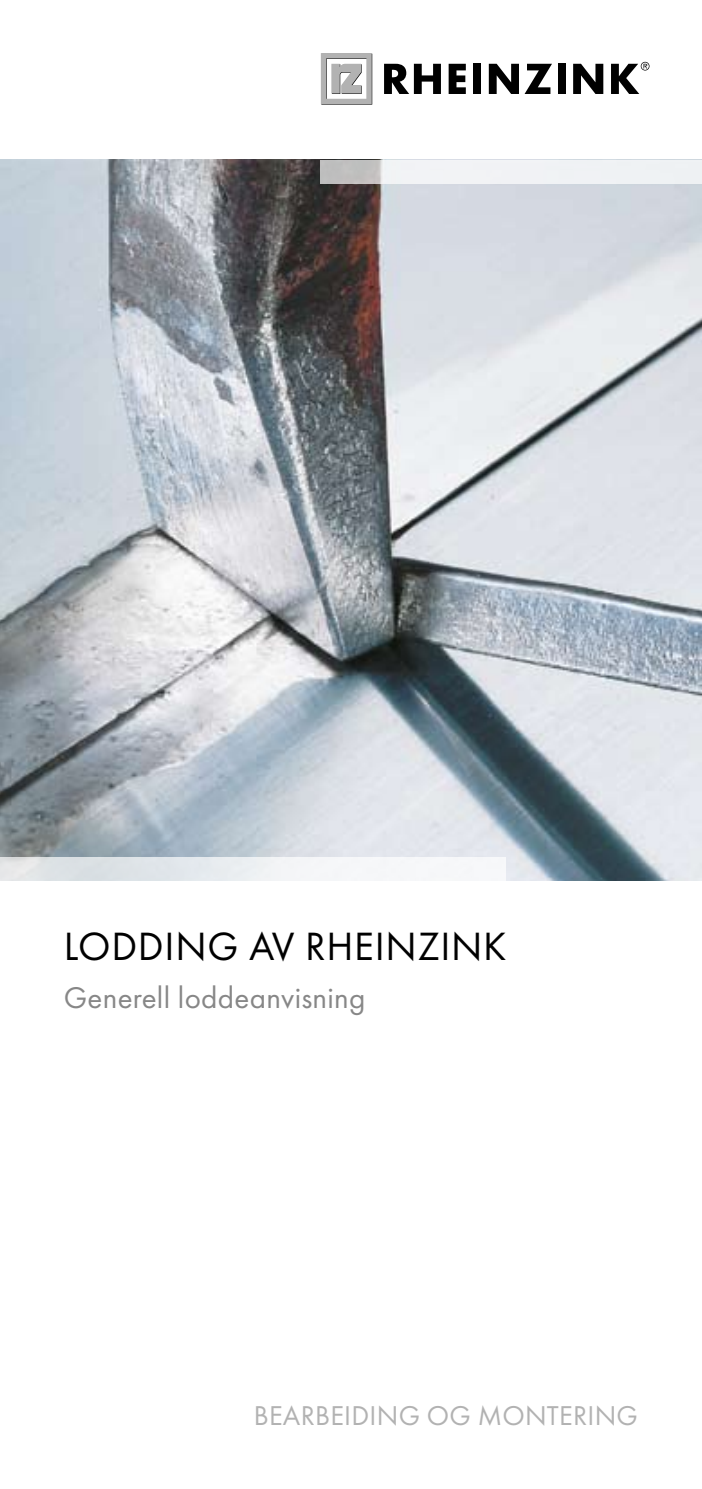
<style>
.page{position:relative;width:702px;height:1489px;background:#fff}
.page>*{position:absolute;margin:0;border:0;box-sizing:border-box;transform-origin:0 0}
.t1{font:36.25px "RZ Futura";letter-spacing:.02em;color:#000}
.t2{font:27.5px "RZ Futura";letter-spacing:.01em;color:#878787}
.t3{font:25px "RZ Futura";letter-spacing:.01em;color:#b2b2b2}
</style>
<div class="page">
<img style="left:0;top:160px;width:702px;height:720px">
<svg style="left:384px;top:64px;width:57px;height:30px"></svg>
<svg style="left:448px;top:64px;width:18px;height:30px"></svg>
<div style="left:473px;top:64px;width:8px;height:30px;background:#000"></div>
<svg style="left:489px;top:64px;width:63px;height:30px"></svg>
<div style="left:557px;top:64px;width:8px;height:30px;background:#000"></div>
<svg style="left:573px;top:64px;width:30px;height:30px"></svg>
<svg style="left:611px;top:62px;width:38px;height:32px"></svg>
<svg style="left:321px;top:53px;width:51px;height:52px"></svg>
<svg style="left:320px;top:160px;width:382px;height:23px;fill:#f0f2f5"></svg>
<div style="left:0;top:856px;width:506px;height:24px;background:linear-gradient(to right,#dadfe3,#fcfcfe)"></div>
<h1 class="t1" style="left:64px;top:926px;width:444px">LODDING AV RHEINZINK</h1>
<p class="t2" style="left:64px;top:982px;width:303px">Generell loddeanvisning</p>
<p class="t3" style="left:254px;top:1401px;width:385px">BEARBEIDING OG MONTERING</p>
</div>
